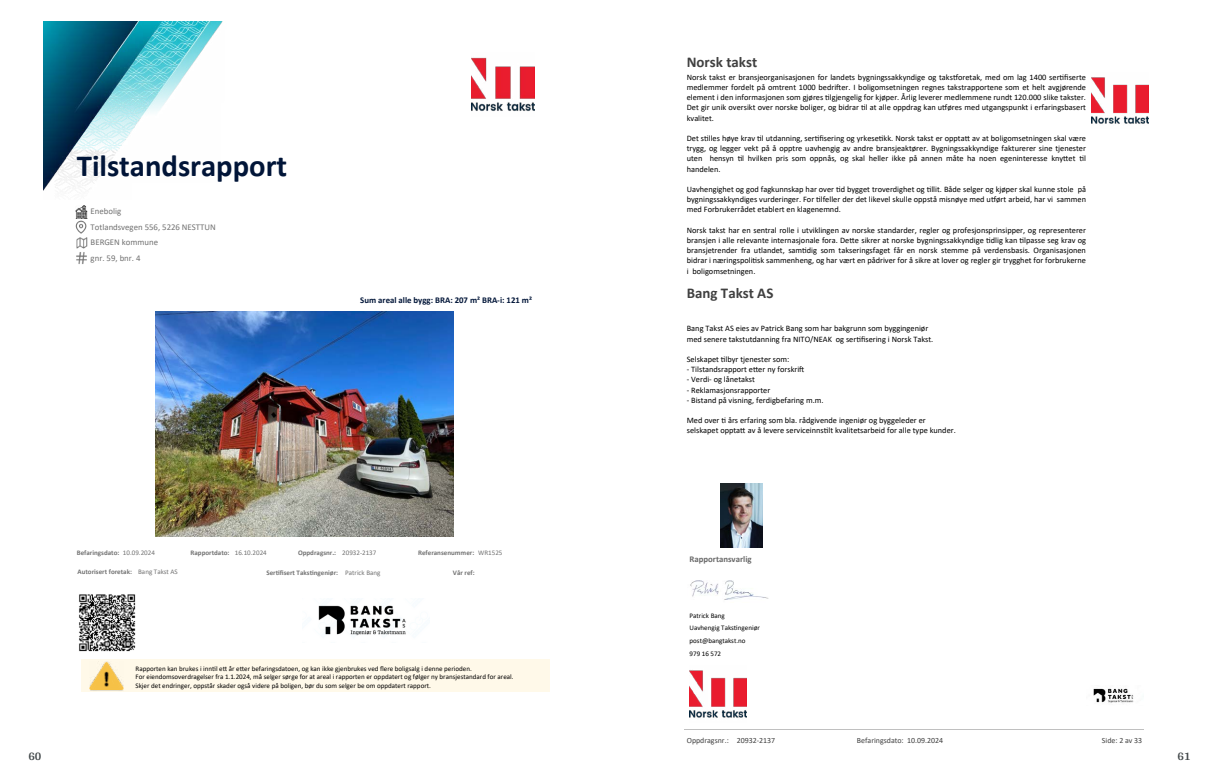
<style>
.page{position:relative;width:1219px;height:782px;background:#fff}
.page>*{position:absolute;margin:0;border:0;box-sizing:border-box;transform-origin:0 0}
.t1{font:700 30.7px "Calibri";color:#011538}
.t2{font:700 14.9px "Calibri";color:#404040}
.t3{font:700 12px "Arya";color:#414749}
.t4{font:8.8px "Calibri";color:#727272}
.t5{font:700 8.8px "Calibri";color:#011538}
.t6{font:700 8.8px "Calibri";color:#696969}
.t7{font:8.3px/10.2px "Calibri";color:#000;text-align:justify}
.t8{font:7.9px "Calibri";color:#404040}
.t9{font:7px/8.6px "Calibri";color:#000}
.t10{font:700 7px "Calibri";color:#727272}
.s1{font-weight:400}
</style>
<div class="page">
<img style="left:43px;top:21px;width:180px;height:170px">
<img style="left:471px;top:57px;width:64px;height:54px">
<img style="left:79px;top:594px;width:57px;height:58px">
<img style="left:155px;top:312px;width:299px;height:224px">
<img style="left:318px;top:605px;width:88px;height:31px">
<div style="left:81px;top:658px;width:469px;height:33px;background:#fff9e9"></div>
<img style="left:90px;top:661px;width:34px;height:30px">
<svg style="left:75px;top:206px;width:13px;height:58px"></svg>
<img style="left:1091px;top:77px;width:57px;height:47px">
<img style="left:720px;top:484px;width:42px;height:63px">
<img style="left:690px;top:580px;width:79px;height:20px">
<img style="left:1093px;top:688px;width:41px;height:15px">
<img style="left:690px;top:670px;width:56px;height:48px">
<hr style="left:684px;top:728px;width:460px;height:1px;background:#c0c0c0">
<h1 class="t1" style="left:77px;top:144px;width:212px">Tilstandsrapport</h1>
<p class="t4" style="left:91px;top:205px;width:32px">Enebolig</p>
<p class="t4" style="left:91px;top:221px;width:127px">Totlandsvegen 556, 5226 NESTTUN</p>
<p class="t4" style="left:91px;top:252px;width:51px">gnr. 59, bnr. 4</p>
<p class="t4" style="left:91px;top:236px;width:69px">BERGEN kommune</p>
<p class="t5" style="left:360px;top:293px;width:173px">Sum areal alle bygg: BRA: 207 m² BRA-i: 121 m²</p>
<h3 class="t3" style="left:28px;top:749px;width:15px">60</h3>
<p class="t10" style="left:77px;top:547px;width:80px">Befaringsdato: <span class="s1">10.09.2024</span></p>
<p class="t10" style="left:191px;top:547px;width:78px">Rapportdato: <span class="s1">16.10.2024</span></p>
<p class="t10" style="left:298px;top:547px;width:80px">Oppdragsnr.: <span class="s1">20932-2137</span></p>
<p class="t10" style="left:78px;top:566px;width:102px">Autorisert foretak: <span class="s1">Bang Takst AS</span></p>
<p class="t10" style="left:266px;top:567px;width:116px">Ser琀椀昀椀sert Taks琀椀ngeniør: <span class="s1">Patrick Bang</span></p>
<p class="t10" style="left:418px;top:547px;width:86px">Referansenummer: <span class="s1">WR1525</span></p>
<p class="t10" style="left:453px;top:567px;width:23px">Vår ref:</p>
<p class="t9" style="left:136px;top:663px;width:379px">Rapporten kan brukes i inn琀椀l e琀琀 år e琀琀er befaringsdatoen, og kan ikke gjenbrukes ved 昀氀ere boligsalg i denne perioden.<br>For eiendomsoverdragelser fra 1.1.2024, må selger sørge for at areal i rapporten er oppdatert og følger ny bransjestandard for areal.<br>Skjer det endringer, oppstår skader også videre på boligen, bør du som selger be om oppdatert rapport.</p>
<h2 class="t2" style="left:687px;top:52px;width:72px">Norsk takst</h2>
<p class="t7" style="left:687px;top:72px;width:401px">Norsk takst er bransjeorganisasjonen for landets bygningssakkyndige og taks琀昀oretak, med om lag 1400 ser琀椀昀椀serte medlemmer fordelt på omtrent 1000 bedri昀琀er. I boligomsetningen regnes takstrapportene som et helt avgjørende element i den informasjonen som gjøres 琀椀lgjengelig for kjøper. Årlig leverer medlemmene rundt 120.000 slike takster.<br>Det gir unik oversikt over norske boliger, og bidrar 琀椀l at alle oppdrag kan u琀昀øres med utgangspunkt i erfaringsbasert kvalitet.</p>
<p class="t7" style="left:687px;top:133px;width:401px">Det s琀椀lles høye krav 琀椀l utdanning, ser琀椀昀椀sering og yrkese琀椀kk. Norsk takst er oppta琀琀 av at boligomsetningen skal være trygg, og legger vekt på å opptre uavhengig av andre bransjeaktører. Bygningssakkyndige fakturerer sine tjenester uten hensyn 琀椀l hvilken pris som oppnås, og skal heller ikke på annen måte ha noen egeninteresse kny琀琀et 琀椀l handelen.</p>
<p class="t7" style="left:687px;top:184px;width:401px">Uavhengighet og god fagkunnskap har over 琀椀d bygget troverdighet og 琀椀llit. Både selger og kjøper skal kunne stole på bygningssakkyndiges vurderinger. For 琀椀lfeller der det likevel skulle oppstå misnøye med u琀昀ørt arbeid, har vi sammen med Forbrukerrådet etablert en klagenemnd.</p>
<p class="t7" style="left:687px;top:224px;width:401px">Norsk takst har en sentral rolle i utviklingen av norske standarder, regler og profesjonsprinsipper, og representerer bransjen i alle relevante internasjonale fora. De琀琀e sikrer at norske bygningssakkyndige 琀椀dlig kan 琀椀lpasse seg krav og bransjetrender fra utlandet, sam琀椀dig som takseringsfaget får en norsk stemme på verdensbasis. Organisasjonen bidrar i næringspoli琀椀sk sammenheng, og har vært en pådriver for å sikre at lover og regler gir trygghet for forbrukerne i boligomsetningen.</p>
<h2 class="t2" style="left:687px;top:283px;width:88px">Bang Takst AS</h2>
<p class="t7" style="left:687px;top:323px;width:248px">Bang Takst AS eies av Patrick Bang som har bakgrunn som byggingeniør med senere takstutdanning fra NITO/NEAK og ser琀椀昀椀sering i Norsk Takst.</p>
<p class="t7" style="left:687px;top:354px;width:104px">Selskapet 琀椀lbyr tjenester som:</p>
<p class="t7" style="left:687px;top:364px;width:119px">- Tilstandsrapport e琀琀er ny forskri昀琀</p>
<p class="t7" style="left:687px;top:374px;width:70px">- Verdi- og lånetakst</p>
<p class="t7" style="left:687px;top:384px;width:85px">- Reklamasjonsrapporter</p>
<p class="t7" style="left:687px;top:394px;width:138px">- Bistand på visning, ferdigbefaring m.m.</p>
<p class="t7" style="left:687px;top:415px;width:271px">Med over 琀椀 års erfaring som bla. rådgivende ingeniør og byggeleder er selskapet oppta琀琀 av å levere serviceinns琀椀lt kvalitetsarbeid for alle type kunder.</p>
<p class="t6" style="left:690px;top:553px;width:64px">Rapportansvarlig</p>
<p class="t9" style="left:690px;top:610px;width:37px">Patrick Bang</p>
<p class="t9" style="left:690px;top:621px;width:72px;line-height:12.6px">Uavhengig Taks琀椀ngeniør post@bangtakst.no</p>
<p class="t9" style="left:690px;top:648px;width:33px">979 16 572</p>
<p class="t8" style="left:687px;top:735px;width:90px">Oppdragsnr.: 20932-2137</p>
<p class="t8" style="left:857px;top:735px;width:88px">Befaringsdato: 10.09.2024</p>
<p class="t8" style="left:1102px;top:735px;width:42px">Side: 2 av 33</p>
<h3 class="t3" style="left:1177px;top:749px;width:15px">61</h3>
</div>
